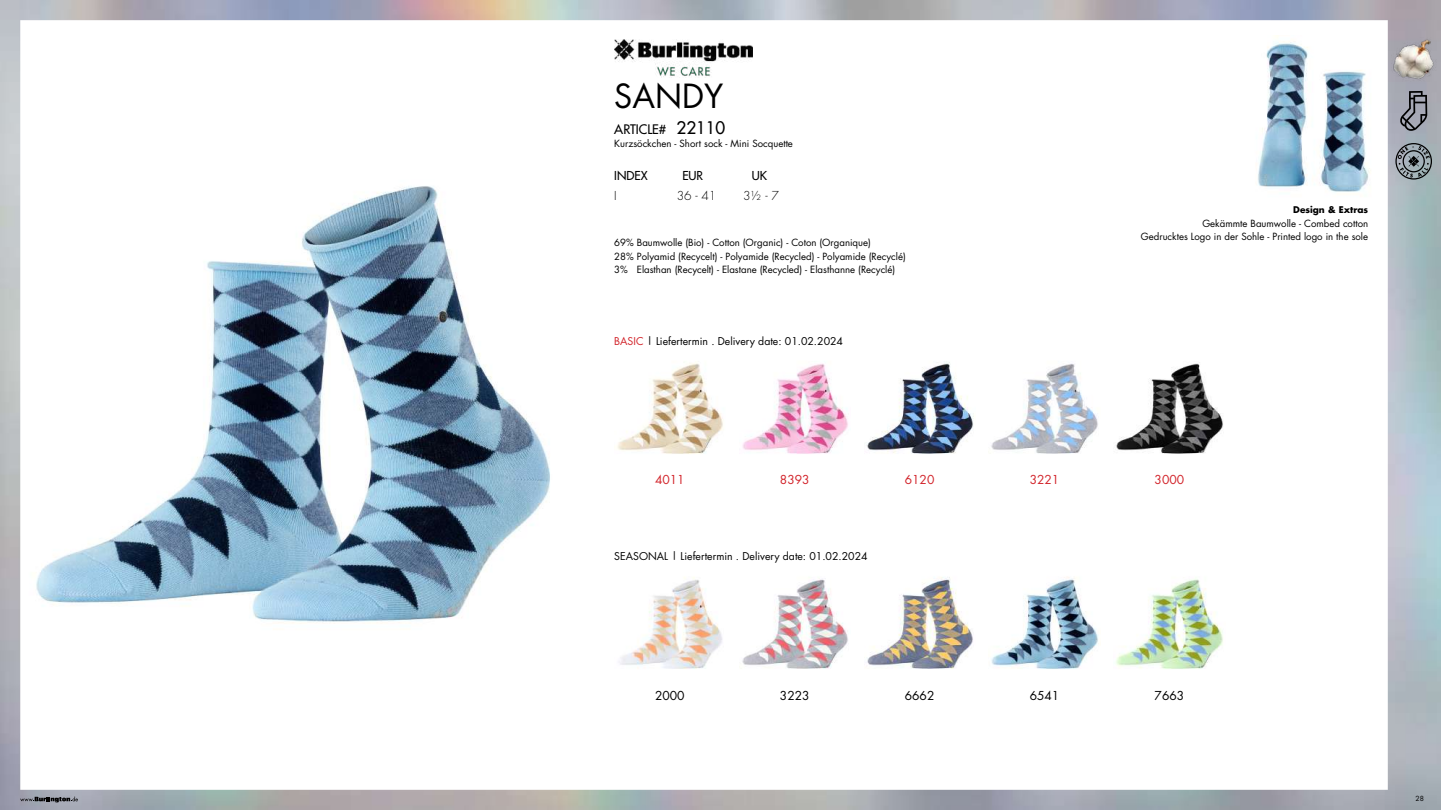
<style>
.page{position:relative;width:1441px;height:810px;background:#fff}
.page>*{position:absolute;margin:0;border:0;box-sizing:border-box;transform-origin:0 0}
.t1{font:32.4px "Futura Std";color:#000}
.t2{font:12.9px "Futura";color:#000}
.t3{font:12px "Futura Std";color:#000}
.t4{font:12px "Futura Std";color:#d2232a}
.t5{font:12px "Futura";color:#000}
.t6{font:300 12px "Futura Std";color:#000}
.t7{font:10.5px "Futura Std";color:#000}
.t8{font:9.6px/13.5px "Futura Std";color:#000}
.t9{font:700 9px "Futura";color:#000}
.t10{font:6.9px "Futura Std";color:#000}
.s1{font-size:16.8px}
.s2{color:#d2232a}
.s3{font-size:8.7px}
</style>
<div class="page">
<img style="left:0;top:0;width:1440px;height:810px">
<svg style="left:20px;top:797px;width:58px;height:5px"></svg>
<img style="left:614px;top:542px;width:112px;height:134px">
<img style="left:864px;top:542px;width:111px;height:134px">
<img style="left:988px;top:542px;width:112px;height:134px">
<img style="left:1113px;top:542px;width:112px;height:134px">
<img style="left:739px;top:542px;width:111px;height:134px">
<img style="left:614px;top:327px;width:112px;height:133px">
<img style="left:739px;top:327px;width:111px;height:133px">
<img style="left:864px;top:327px;width:111px;height:133px">
<img style="left:988px;top:327px;width:112px;height:133px">
<img style="left:1113px;top:327px;width:112px;height:133px">
<img style="left:1390px;top:37px;width:47px;height:45px">
<img style="left:614px;top:40px;width:138px;height:38px">
<div style="left:1395px;top:143px;width:36px;height:37px;border:1px solid #000;border-radius:50%"></div>
<svg style="left:1397px;top:146px;width:32px;height:32px"></svg>
<svg style="left:1398px;top:91px;width:29px;height:40px"></svg>
<h1 class="t1" style="left:614px;top:76px;width:110px">SANDY</h1>
<h2 class="t2" style="left:614px;top:121px;width:113px">ARTICLE# <span class="s1">22110</span></h2>
<p class="t8" style="left:614px;top:137px;width:180px">Kurzsöckchen - Short sock - Mini Socquette</p>
<p class="t5" style="left:614px;top:168px;width:35px">INDEX</p>
<p class="t5" style="left:682px;top:168px;width:22px">EUR</p>
<p class="t5" style="left:751px;top:168px;width:17px">UK</p>
<p class="t6" style="left:614px;top:188px;width:4px">I</p>
<p class="t6" style="left:676px;top:188px;width:41px">36 - 41</p>
<p class="t6" style="left:743px;top:188px;width:37px">3½ - 7</p>
<p class="t8" style="left:614px;top:236px;width:293px">69% Baumwolle (Bio) - Cotton (Organic) - Coton (Organique)<br>28% Polyamid (Recycelt) - Polyamide (Recycled) - Polyamide (Recyclé)<br>3% Elasthan (Recycelt) - Elastane (Recycled) - Elasthanne (Recyclé)</p>
<p class="t7" style="left:614px;top:334px;width:230px"><span class="s2">BASIC</span> <span class="s3">|</span> Liefertermin . Delivery date: 01.02.2024</p>
<p class="t9" style="left:1293px;top:204px;width:76px">Design &amp; Extras</p>
<p class="t8" style="left:1140px;top:217px;width:229px;text-align:right">Gekämmte Baumwolle - Combed cotton<br>Gedrucktes Logo in der Sohle - Printed logo in the sole</p>
<p class="t4" style="left:655px;top:472px;width:31px">4011</p>
<p class="t4" style="left:779px;top:472px;width:31px">8393</p>
<p class="t4" style="left:904px;top:472px;width:31px">6120</p>
<p class="t4" style="left:1029px;top:472px;width:31px">3221</p>
<p class="t4" style="left:1154px;top:472px;width:31px">3000</p>
<p class="t7" style="left:614px;top:549px;width:255px">SEASONAL <span class="s3">|</span> Liefertermin . Delivery date: 01.02.2024</p>
<p class="t3" style="left:655px;top:688px;width:31px">2000</p>
<p class="t3" style="left:779px;top:688px;width:31px">3223</p>
<p class="t3" style="left:904px;top:688px;width:31px">6662</p>
<p class="t3" style="left:1029px;top:688px;width:31px">6541</p>
<p class="t3" style="left:1154px;top:688px;width:31px">7663</p>
<p class="t10" style="left:1415px;top:794px;width:10px">28</p>
</div>
